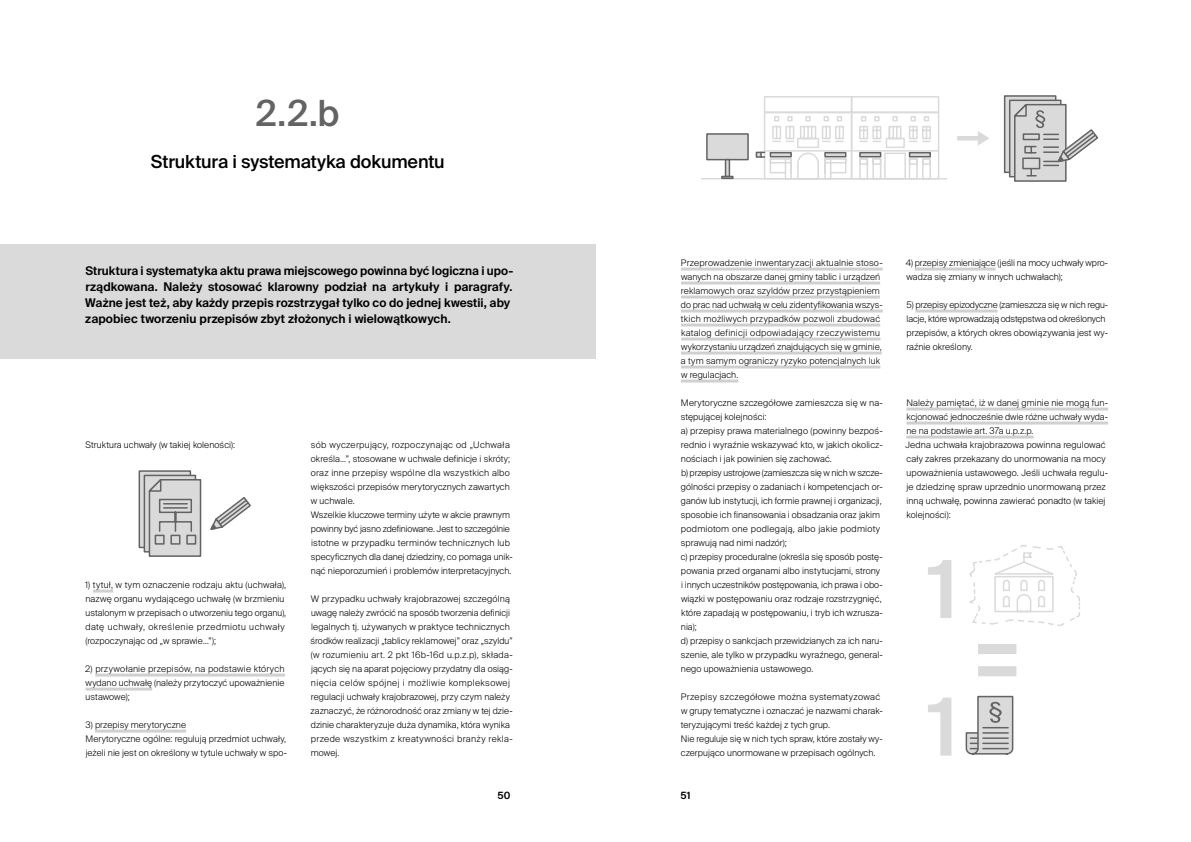
<style>
.page{position:relative;width:1191px;height:842px;background:#fff}
.page>*{position:absolute;margin:0;border:0;box-sizing:border-box;transform-origin:0 0}
.t1{font:500 36px "Suisse Intl";color:#646363}
.t2{font:500 18px "Suisse Intl";letter-spacing:-.01em;color:#000}
.t3{font:600 12px/16px "Suisse Intl";letter-spacing:.005em;color:#000}
.t4{font:600 10px "Suisse Intl";color:#000}
.t5{font:300 9px/14px "Suisse Intl";letter-spacing:.01em;color:#000}
</style>
<div class="page">
<div style="left:0;top:244px;width:595px;height:114px;background:#dadada"></div>
<svg style="left:210px;top:497px;width:41px;height:33px"></svg>
<div style="left:139px;top:470px;width:52px;height:78px;background:linear-gradient(to bottom,#afafaf,#aeaeae);border:2px solid #646363"></div>
<svg style="left:144px;top:475px;width:52px;height:77px"></svg>
<svg style="left:146px;top:476px;width:56px;height:81px;background:#c3c3c3"></svg>
<svg style="left:1004px;top:95px;width:52px;height:78px"></svg>
<svg style="left:1009px;top:100px;width:52px;height:77px"></svg>
<svg style="left:957px;top:131px;width:32px;height:14px"></svg>
<hr style="left:701px;top:178px;width:245px;height:1px;background:#dadada">
<div style="left:706px;top:133px;width:43px;height:27px;background:#dadada;border:2px solid #646363"></div>
<svg style="left:725px;top:159px;width:5px;height:17px"></svg>
<svg style="left:721px;top:176px;width:12px;height:3px"></svg>
<svg style="left:755px;top:152px;width:6px;height:6px"></svg>
<svg style="left:761px;top:96px;width:179px;height:84px"></svg>
<svg style="left:769px;top:152px;width:23px;height:5px"></svg>
<svg style="left:824px;top:152px;width:22px;height:5px"></svg>
<svg style="left:1011px;top:101px;width:88px;height:81px"></svg>
<svg style="left:978px;top:644px;width:38px;height:32px"></svg>
<svg style="left:965px;top:695px;width:49px;height:60px"></svg>
<svg style="left:969px;top:545px;width:111px;height:81px"></svg>
<svg style="left:928px;top:560px;width:23px;height:58px"></svg>
<svg style="left:928px;top:698px;width:23px;height:58px"></svg>
<hr style="left:93px;top:590px;width:20px;height:3px;background:#d0d0d0">
<hr style="left:95px;top:674px;width:190px;height:3px;background:#d0d0d0">
<hr style="left:86px;top:688px;width:66px;height:3px;background:#d0d0d0">
<hr style="left:95px;top:730px;width:91px;height:3px;background:#d0d0d0">
<hr style="left:681px;top:268px;width:201px;height:3px;background:#d0d0d0">
<hr style="left:681px;top:282px;width:199px;height:3px;background:#d0d0d0">
<hr style="left:681px;top:296px;width:199px;height:3px;background:#d0d0d0">
<hr style="left:681px;top:310px;width:201px;height:3px;background:#d0d0d0">
<hr style="left:681px;top:324px;width:199px;height:3px;background:#d0d0d0">
<hr style="left:681px;top:338px;width:199px;height:3px;background:#d0d0d0">
<hr style="left:681px;top:352px;width:200px;height:3px;background:#d0d0d0">
<hr style="left:681px;top:366px;width:199px;height:3px;background:#d0d0d0">
<hr style="left:681px;top:380px;width:57px;height:3px;background:#d0d0d0">
<hr style="left:914px;top:268px;width:81px;height:3px;background:#d0d0d0">
<hr style="left:915px;top:310px;width:82px;height:3px;background:#d0d0d0">
<hr style="left:906px;top:408px;width:202px;height:3px;background:#d0d0d0">
<hr style="left:906px;top:422px;width:202px;height:3px;background:#d0d0d0">
<hr style="left:906px;top:436px;width:127px;height:3px;background:#d0d0d0">
<h1 class="t1" style="left:256px;top:93px;width:85px">2.2.b</h1>
<h2 class="t2" style="left:151px;top:151px;width:296px">Struktura i systematyka dokumentu</h2>
<p class="t3" style="left:85px;top:263px;width:430px">Struktura i systematyka aktu prawa miejscowego powinna być logiczna i upo&shy;rządkowana. Należy stosować klarowny podział na artykuły i paragrafy.<br>Ważne jest też, aby każdy przepis rozstrzygał tylko co do jednej kwestii, aby zapobiec tworzeniu przepisów zbyt złożonych i wielowątkowych.</p>
<p class="t5" style="left:86px;top:438px;width:151px">Struktura uchwały (w takiej koleności):</p>
<p class="t5" style="left:85px;top:578px;width:203px">1) tytuł, w tym oznaczenie rodzaju aktu (uchwała), nazwę organu wydającego uchwałę (w brzmieniu ustalonym w przepisach o utworzeniu tego organu), datę uchwały, określenie przedmiotu uchwały (rozpoczynając od „w sprawie…”);</p>
<p class="t5" style="left:85px;top:662px;width:201px;text-align:justify">2) przywołanie przepisów, na podstawie których wydano uchwałę (należy przytoczyć upoważnienie ustawowe);</p>
<p class="t5" style="left:85px;top:718px;width:203px">3) przepisy merytoryczne<br>Merytoryczne ogólne: regulują przedmiot uchwały, jeżeli nie jest on określony w tytule uchwały w spo-</p>
<p class="t5" style="left:311px;top:438px;width:203px">sób wyczerpujący, rozpoczynając od „Uchwała określa...”, stosowane w uchwale definicje i skróty; oraz inne przepisy wspólne dla wszystkich albo większości przepisów merytorycznych zawartych w uchwale.<br>Wszelkie kluczowe terminy użyte w akcie prawnym powinny być jasno zdefiniowane. Jest to szczególnie istotne w przypadku terminów technicznych lub specyficznych dla danej dziedziny, co pomaga unik&shy;nąć nieporozumień i problemów interpretacyjnych.</p>
<p class="t5" style="left:310px;top:592px;width:204px">W przypadku uchwały krajobrazowej szczególną uwagę należy zwrócić na sposób tworzenia definicji legalnych tj. używanych w praktyce technicznych środków realizacji „tablicy reklamowej” oraz „szyldu” (w rozumieniu art. 2 pkt 16b-16d u.p.z.p), składa&shy;jących się na aparat pojęciowy przydatny dla osiąg&shy;nięcia celów spójnej i możliwie kompleksowej regulacji uchwały krajobrazowej, przy czym należy zaznaczyć, że różnorodność oraz zmiany w tej dzie&shy;dzinie charakteryzuje duża dynamika, która wynika przede wszystkim z kreatywności branży rekla&shy;mowej.</p>
<p class="t5" style="left:681px;top:256px;width:203px">Przeprowadzenie inwentaryzacji aktualnie stoso&shy;wanych na obszarze danej gminy tablic i urządzeń reklamowych oraz szyldów przez przystąpieniem do prac nad uchwałą w celu zidentyfikowania wszys&shy;tkich możliwych przypadków pozwoli zbudować katalog definicji odpowiadający rzeczywistemu wykorzystaniu urządzeń znajdujących się w gminie, a tym samym ograniczy ryzyko potencjalnych luk w regulacjach.</p>
<p class="t5" style="left:681px;top:396px;width:203px">Merytoryczne szczegółowe zamieszcza się w na&shy;stępującej kolejności:<br>a) przepisy prawa materialnego (powinny bezpoś&shy;rednio i wyraźnie wskazywać kto, w jakich okolicz&shy;nościach i jak powinien się zachować.<br>b) przepisy ustrojowe (zamieszcza się w nich w szcze&shy;gólności przepisy o zadaniach i kompetencjach or&shy;ganów lub instytucji, ich formie prawnej i organizacji, sposobie ich finansowania i obsadzania oraz jakim podmiotom one podlegają, albo jakie podmioty sprawują nad nimi nadzór);<br>c) przepisy proceduralne (określa się sposób postę&shy;powania przed organami albo instytucjami, strony i innych uczestników postępowania, ich prawa i obo&shy;wiązki w postępowaniu oraz rodzaje rozstrzygnięć, które zapadają w postępowaniu, i tryb ich wzrusza&shy;nia);<br>d) przepisy o sankcjach przewidzianych za ich naru&shy;szenie, ale tylko w przypadku wyraźnego, general&shy;nego upoważnienia ustawowego.</p>
<p class="t5" style="left:681px;top:690px;width:203px">Przepisy szczegółowe można systematyzować w grupy tematyczne i oznaczać je nazwami charak&shy;teryzującymi treść każdej z tych grup.<br>Nie reguluje się w nich tych spraw, które zostały wy&shy;czerpująco unormowane w przepisach ogólnych.</p>
<p class="t4" style="left:497px;top:790px;width:14px">50</p>
<p class="t4" style="left:680px;top:790px;width:12px">51</p>
<p class="t5" style="left:905px;top:256px;width:204px">4) przepisy zmieniające (jeśli na mocy uchwały wpro&shy;wadza się zmiany w innych uchwałach);</p>
<p class="t5" style="left:906px;top:298px;width:203px">5) przepisy epizodyczne (zamieszcza się w nich regu&shy;lacje, które wprowadzają odstępstwa od określonych przepisów, a których okres obowiązywania jest wy&shy;raźnie określony.</p>
<p class="t5" style="left:905px;top:396px;width:204px">Należy pamiętać, iż w danej gminie nie mogą fun&shy;kcjonować jednocześnie dwie różne uchwały wyda&shy;ne na podstawie art. 37a u.p.z.p.<br>Jedna uchwała krajobrazowa powinna regulować cały zakres przekazany do unormowania na mocy upoważnienia ustawowego. Jeśli uchwała regulu&shy;je dziedzinę spraw uprzednio unormowaną przez inną uchwałę, powinna zawierać ponadto (w takiej kolejności):</p>
</div>
